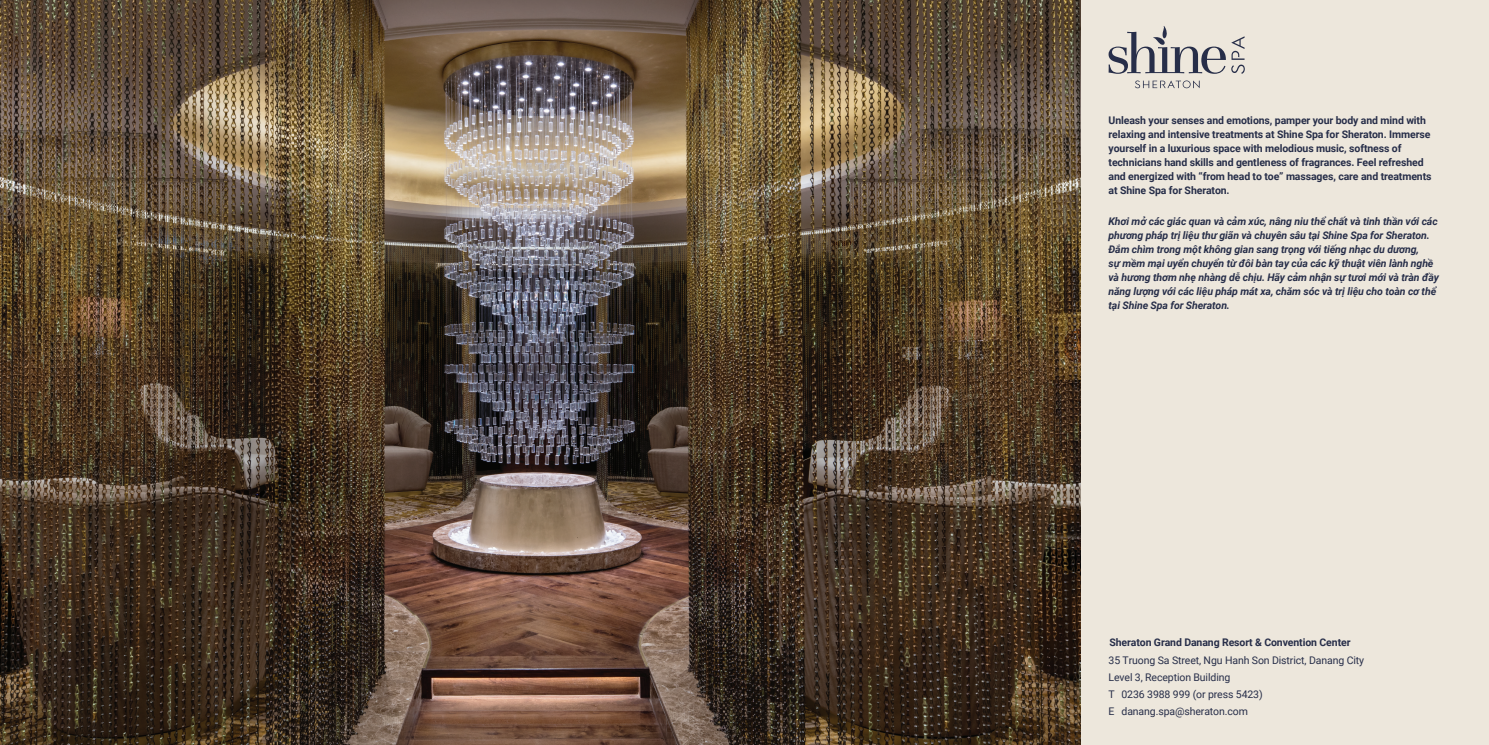
<style>
.page{position:relative;width:1489px;height:745px;background:#fff}
.page>*{position:absolute;margin:0;border:0;box-sizing:border-box;transform-origin:0 0}
.t1{font:italic 700 10.5px/14px "Roboto";letter-spacing:-.01em;color:#272e49}
.t2{font:700 10.5px/14px "Roboto";letter-spacing:-.01em;color:#272e49}
.t3{font:10.5px/17.1px "Roboto";letter-spacing:-.01em;color:#272e49}
</style>
<div class="page">
<div style="left:0;top:0;width:1488px;height:744px;background:#ede7dc"></div>
<img style="left:0;top:0;width:1080px;height:744px">
<svg style="left:1108px;top:26px;width:117px;height:48px"></svg>
<svg style="left:1135px;top:80px;width:64px;height:8px"></svg>
<svg style="left:1231px;top:36px;width:13px;height:38px"></svg>
<p class="t2" style="left:1108px;top:112px;width:324px">Unleash your senses and emotions, pamper your body and mind with relaxing and intensive treatments at Shine Spa for Sheraton. Immerse yourself in a luxurious space with melodious music, softness of technicians hand skills and gentleness of fragrances. Feel refreshed and energized with “from head to toe” massages, care and treatments at Shine Spa for Sheraton.</p>
<p class="t1" style="left:1108px;top:214px;width:332px">Khơi mở các giác quan và cảm xúc, nâng niu thể chất và tinh thần với các phương pháp trị liệu thư giãn và chuyên sâu tại Shine Spa for Sheraton.<br>Đắm chìm trong một không gian sang trọng với tiếng nhạc du dương,<br>sự mềm mại uyển chuyển từ đôi bàn tay của các kỹ thuật viên lành nghề và hương thơm nhẹ nhàng dễ chịu. Hãy cảm nhận sự tươi mới và tràn đầy năng lượng với các liệu pháp mát xa, chăm sóc và trị liệu cho toàn cơ thể tại Shine Spa for Sheraton.</p>
<p class="t2" style="left:1109px;top:634px;width:242px">Sheraton Grand Danang Resort &amp; Convention Center</p>
<p class="t3" style="left:1108px;top:650px;width:257px">35 Truong Sa Street, Ngu Hanh Son District, Danang City</p>
<p class="t3" style="left:1108px;top:667px;width:123px">Level 3, Reception Building</p>
<p class="t3" style="left:1108px;top:684px;width:156px">T 0236 3988 999 (or press 5423)<br>E danang.spa@sheraton.com</p>
</div>
